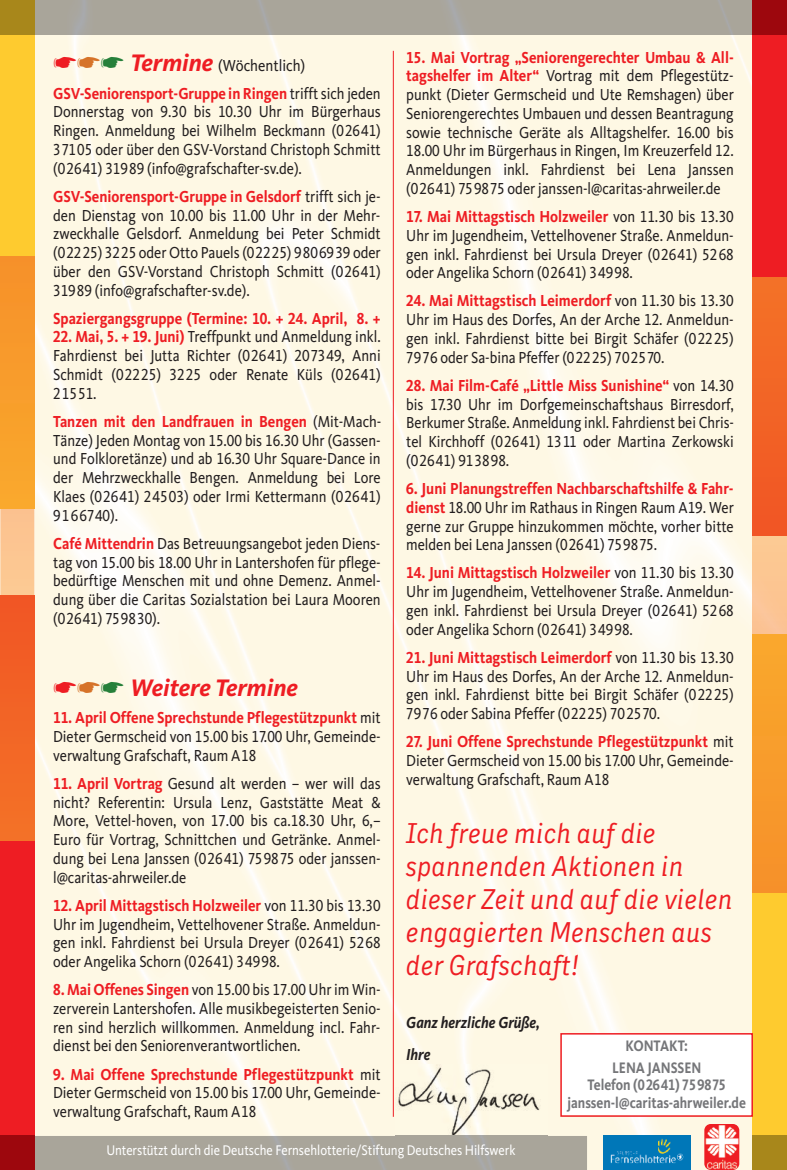
<style>
.page{position:relative;width:787px;height:1170px;background:#fff}
.page>*{position:absolute;margin:0;border:0;box-sizing:border-box;transform-origin:0 0}
.t1{font:italic 28.5px/33px "CDU Skopex";letter-spacing:-.005em;color:#ee1d23;scale:.95 1}
.t2{font:italic 700 24.75px "CDU Kievit Tab";color:#ee1d23}
.t3{font:16.5px/18.8px "CDU Kievit Tab";color:#231f20;text-align:justify;scale:.88 1}
.t4{font:700 16.5px/27.3px "CDU Kievit Tab";letter-spacing:-.005em;color:#ee1d23;scale:.88 1}
.t5{font:italic 700 16.5px/31.5px "CDU Kievit Tab";letter-spacing:-.005em;color:#231f20;scale:.88 1}
.t6{font:700 15.75px/21.5px "CDU Kievit Tab";letter-spacing:-.005em;color:#757679;text-align:center;scale:.85 1}
.t7{font:14.55px "CDU Kievit Tab";letter-spacing:-.005em;color:#fff;scale:.88 1}
.s1{color:#d67329}
.s2{color:#26803a}
.s3{font-style:italic;font-size:24.75px}
.s4{font-weight:400;color:#231f20}
.s5{font-weight:700;color:#ee1d23}
</style>
<div class="page">
<img style="left:34px;top:34px;width:719px;height:1135px">
<img style="left:396px;top:1064px;width:151px;height:71px">
<hr style="left:393px;top:51px;width:1px;height:1065px;background:#ee1d23">
<div style="left:753px;top:0;width:34px;height:535px;background:#ee1d23"></div>
<div style="left:753px;top:634px;width:34px;height:535px;background:#fecb2f"></div>
<img style="left:753px;top:277px;width:34px;height:615px">
<img style="left:753px;top:1169px;width:34px;height:1px">
<div style="left:753px;top:1135px;width:34px;height:34px;background:#a8871b"></div>
<img style="left:603px;top:1135px;width:87px;height:34px">
<img style="left:704px;top:1123px;width:35px;height:46px;border-radius:6px">
<div style="left:0;top:595px;width:34px;height:574px;background:#ee1d23"></div>
<div style="left:0;top:0;width:34px;height:508px;background:#fecb2f"></div>
<img style="left:0;top:256px;width:35px;height:584px">
<div style="left:34px;top:0;width:719px;height:34px;background:#a9a59a"></div>
<div style="left:753px;top:0;width:34px;height:34px;background:#9d070d"></div>
<div style="left:0;top:0;width:34px;height:34px;background:#a8871b"></div>
<div style="left:34px;top:1135px;width:553px;height:34px;background:#a9a59a"></div>
<div style="left:0;top:1135px;width:34px;height:34px;background:#9d070d"></div>
<div style="left:562px;top:1034px;width:189px;height:81px;background:#fff"></div>
<div style="left:560px;top:1032px;width:193px;height:84px;border:2px solid #ee1d23"></div>
<p class="t4" style="left:53px;top:52px;width:374px">☛<span class="s1">☛</span><span class="s2">☛</span> <span class="s3">Termine</span> <span class="s4">(Wöchentlich)<br></span>GSV-Seniorensport-Gruppe in Ringen <span class="s4">trifft sich jeden</span></p>
<p class="t3" style="left:53px;top:103px;width:374px">Donnerstag von 9.30 bis 10.30 Uhr im Bürgerhaus Ringen. Anmeldung bei Wilhelm Beckmann (02641)<br>37105 oder über den GSV-Vorstand Christoph Schmitt (02641) 31989 (info@grafschafter-sv.de).</p>
<p class="t3" style="left:53px;top:187px;width:374px"><span class="s5">GSV-Seniorensport-Gruppe in Gelsdorf</span> trifft sich je&shy;den Dienstag von 10.00 bis 11.00 Uhr in der Mehr&shy;zweckhalle Gelsdorf. Anmeldung bei Peter Schmidt (02225) 3225 oder Otto Pauels (02225) 9806939 oder über den GSV-Vorstand Christoph Schmitt (02641)<br>31989 (info@grafschafter-sv.de).</p>
<p class="t4" style="left:53px;top:304px;width:374px">Spaziergangsgruppe (Termine: 10. + 24. April, 8. +</p>
<p class="t3" style="left:53px;top:328px;width:374px"><span class="s5">22. Mai, 5. + 19. Juni)</span> Treffpunkt und Anmeldung inkl.<br>Fahrdienst bei Jutta Richter (02641) 207349, Anni Schmidt (02225) 3225 oder Renate Küls (02641)<br>21551.</p>
<p class="t3" style="left:53px;top:412px;width:374px"><span class="s5">Tanzen mit den Landfrauen in Bengen</span> (Mit-Mach-Tänze) Jeden Montag von 15.00 bis 16.30 Uhr (Gassen&shy;und Folkloretänze) und ab 16.30 Uhr Square-Dance in der Mehrzweckhalle Bengen. Anmeldung bei Lore Klaes (02641) 24503) oder Irmi Kettermann (02641)<br>9166740).</p>
<p class="t3" style="left:53px;top:534px;width:374px"><span class="s5">Café Mittendrin</span> Das Betreuungsangebot jeden Diens&shy;tag von 15.00 bis 18.00 Uhr in Lantershofen für pflege&shy;bedürftige Menschen mit und ohne Demenz. Anmel&shy;dung über die Caritas Sozialstation bei Laura Mooren (02641) 759830).</p>
<h2 class="t2" style="left:53px;top:672px;width:246px">☛<span class="s1">☛</span><span class="s2">☛</span> Weitere Termine</h2>
<p class="t3" style="left:53px;top:708px;width:374px"><span class="s5">11. April Offene Sprechstunde Pflegestützpunkt</span> mit Dieter Germscheid von 15.00 bis 17.00 Uhr, Gemeinde&shy;verwaltung Grafschaft, Raum A18</p>
<p class="t3" style="left:53px;top:774px;width:374px"><span class="s5">11. April Vortrag</span> Gesund alt werden – wer will das nicht? Referentin: Ursula Lenz, Gaststätte Meat &amp; More, Vettel-hoven, von 17.00 bis ca.18.30 Uhr, 6,– Euro für Vortrag, Schnittchen und Getränke. Anmel&shy;dung bei Lena Janssen (02641) 759875 oder janssen&shy;l@caritas-ahrweiler.de</p>
<p class="t3" style="left:53px;top:896px;width:374px"><span class="s5">12. April Mittagstisch Holzweiler</span> von 11.30 bis 13.30<br>Uhr im Jugendheim, Vettelhovener Straße. Anmeldun&shy;gen inkl. Fahrdienst bei Ursula Dreyer (02641) 5268 oder Angelika Schorn (02641) 34998.</p>
<p class="t3" style="left:53px;top:980px;width:374px"><span class="s5">8. Mai Offenes Singen</span> von 15.00 bis 17.00 Uhr im Win&shy;zerverein Lantershofen. Alle musikbegeisterten Senio&shy;ren sind herzlich willkommen. Anmeldung incl. Fahr&shy;dienst bei den Seniorenverantwortlichen.</p>
<p class="t3" style="left:53px;top:1064px;width:374px"><span class="s5">9. Mai Offene Sprechstunde Pflegestützpunkt</span> mit Dieter Germscheid von 15.00 bis 17.00 Uhr, Gemeinde&shy;verwaltung Grafschaft, Raum A18</p>
<p class="t3" style="left:406px;top:48px;width:374px"><span class="s5">15. Mai Vortrag „Seniorengerechter Umbau &amp; All&shy;tagshelfer im Alter“</span> Vortrag mit dem Pflegestütz&shy;punkt (Dieter Germscheid und Ute Remshagen) über Seniorengerechtes Umbauen und dessen Beantragung sowie technische Geräte als Alltagshelfer. 16.00 bis 18.00 Uhr im Bürgerhaus in Ringen, Im Kreuzerfeld 12.<br>Anmeldungen inkl. Fahrdienst bei Lena Janssen (02641) 759875 oder janssen-l@caritas-ahrweiler.de</p>
<p class="t3" style="left:406px;top:207px;width:374px"><span class="s5">17. Mai Mittagstisch Holzweiler</span> von 11.30 bis 13.30<br>Uhr im Jugendheim, Vettelhovener Straße. Anmeldun&shy;gen inkl. Fahrdienst bei Ursula Dreyer (02641) 5268 oder Angelika Schorn (02641) 34998.</p>
<p class="t3" style="left:406px;top:292px;width:374px"><span class="s5">24. Mai Mittagstisch Leimerdorf</span> von 11.30 bis 13.30<br>Uhr im Haus des Dorfes, An der Arche 12. Anmeldun&shy;gen inkl. Fahrdienst bitte bei Birgit Schäfer (02225)<br>7976 oder Sa-bina Pfeffer (02225) 702570.</p>
<p class="t3" style="left:406px;top:376px;width:374px"><span class="s5">28. Mai Film-Café „Little Miss Sunishine“</span> von 14.30 bis 17.30 Uhr im Dorfgemeinschaftshaus Birresdorf, Berkumer Straße. Anmeldung inkl. Fahrdienst bei Chris&shy;tel Kirchhoff (02641) 1311 oder Martina Zerkowski (02641) 913898.</p>
<p class="t3" style="left:406px;top:479px;width:374px"><span class="s5">6. Juni Planungstreffen Nachbarschaftshilfe &amp; Fahr&shy;dienst</span> 18.00 Uhr im Rathaus in Ringen Raum A19. Wer gerne zur Gruppe hinzukommen möchte, vorher bitte melden bei Lena Janssen (02641) 759875.</p>
<p class="t3" style="left:406px;top:563px;width:374px"><span class="s5">14. Juni Mittagstisch Holzweiler</span> von 11.30 bis 13.30<br>Uhr im Jugendheim, Vettelhovener Straße. Anmeldun&shy;gen inkl. Fahrdienst bei Ursula Dreyer (02641) 5268 oder Angelika Schorn (02641) 34998.</p>
<p class="t3" style="left:406px;top:648px;width:374px"><span class="s5">21. Juni Mittagstisch Leimerdorf</span> von 11.30 bis 13.30<br>Uhr im Haus des Dorfes, An der Arche 12. Anmeldun&shy;gen inkl. Fahrdienst bitte bei Birgit Schäfer (02225)<br>7976 oder Sabina Pfeffer (02225) 702570.</p>
<p class="t3" style="left:406px;top:732px;width:374px"><span class="s5">27. Juni Offene Sprechstunde Pflegestützpunkt</span> mit Dieter Germscheid von 15.00 bis 17.00 Uhr, Gemeinde&shy;verwaltung Grafschaft, Raum A18</p>
<h1 class="t1" style="left:406px;top:816px;width:345px">Ich freue mich auf die spannenden Aktionen in dieser Zeit und auf die vielen engagierten Menschen aus der Grafschaft!</h1>
<p class="t5" style="left:406px;top:1006px;width:154px">Ganz herzliche Grüße,<br>Ihre</p>
<p class="t6" style="left:612px;top:1035px;width:107px">KONTAKT:<br>LENA JANSSEN</p>
<p class="t6" style="left:567px;top:1076px;width:211px;line-height:17.2px">Telefon (02641) 759875 janssen-l@caritas-ahrweiler.de</p>
<p class="t7" style="left:106px;top:1142px;width:466px">Unterstützt durch die Deutsche Fernsehlotterie/Stiftung Deutsches Hilfswerk</p>
</div>
